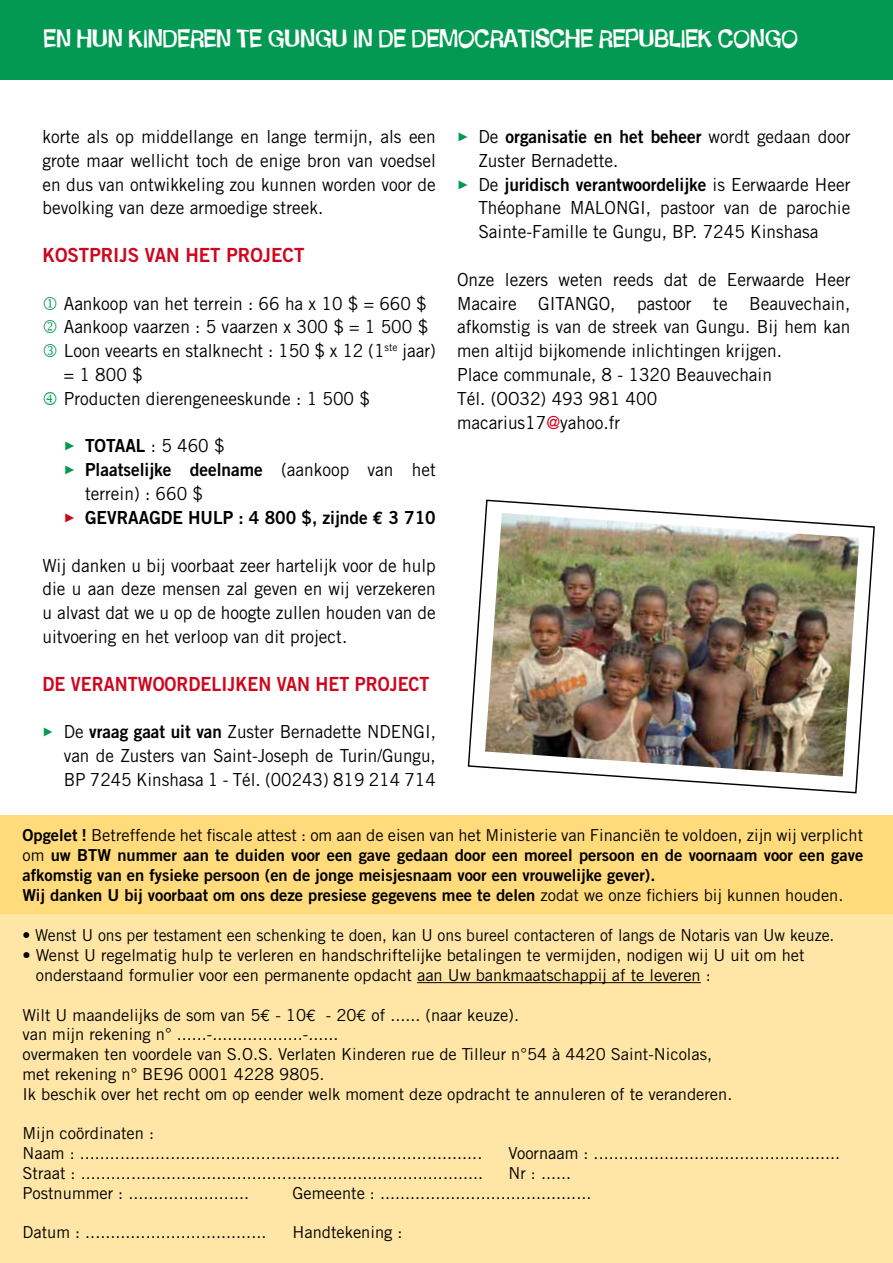
<style>
.page{position:relative;width:893px;height:1263px;background:#fff}
.page>*{position:absolute;margin:0;border:0;box-sizing:border-box;transform-origin:0 0}
.t1{font:24px "Schmelvetica";color:#fff;scale:.93 1}
.t2{font:19.5px "Trade Gothic Bold Two";color:#cd071e;scale:.92 1}
.t3{font:19.5px "Trade Gothic Bold Two";color:#cd071e;scale:.96 1}
.t4{font:18px/23.9px "Trade Gothic";color:#000;scale:.96 1}
.t5{font:18px "Trade Gothic Bold Two";color:#000;scale:.96 1}
.t6{font:18px/23.9px "Trade Gothic";color:#000;text-align:justify;scale:.95 1}
.t7{font:16.5px/19.8px "Trade Gothic";color:#000}
.t8{font:16.5px/19.8px "Trade Gothic Bold Two";color:#000}
.t9{font:16.5px "Trade Gothic";color:#000;scale:.96 1}
.s1{color:#049953}
.s2{font-family:"Trade Gothic"}
.s3{color:#cd071e}
.s4{font-family:"Euro Mono";font-weight:700}
.s5{font-family:"Trade Gothic Bold Two"}
.s6{font-family:"Euro Mono"}
</style>
<div class="page">
<div style="left:0;top:0;width:893px;height:80px;background:#049953"></div>
<svg style="left:467px;top:499px;width:408px;height:295px"></svg>
<img style="left:485px;top:513px;width:374px;height:263px">
<div style="left:0;top:906px;width:893px;height:357px;background:#ffe6a7"></div>
<hr style="left:417px;top:982px;width:284px;height:1px;background:#000">
<div style="left:0;top:815px;width:893px;height:98px;background:#ffdb7b"></div>
<h1 class="t1" style="left:44px;top:22px;width:813px">EN HUN KINDEREN TE GUNGU IN DE DEMOCRATISCHE REPUBLIEK CONGO</h1>
<p class="t4" style="left:43px;top:124px;width:411px;text-align:justify">korte als op middellange en lange termijn, als een grote maar wellicht toch de enige bron van voedsel en dus van ontwikkeling zou kunnen worden voor de bevolking van deze armoedige streek.</p>
<p class="t3" style="left:43px;top:243px;width:274px">KOSTPRIJS VAN HET PROJECT</p>
<p class="t4" style="left:64px;top:291px;width:381px">Aankoop van het terrein : 66 ha x 10 $ = 660 $<br>Aankoop vaarzen : 5 vaarzen x 300 $ = 1 500 $</p>
<p class="t4" style="left:64px;top:339px;width:389px;text-indent:-21px"><span class="s1">●</span> Loon veearts en stalknecht : 150 $ x 12 (1<sup>ste</sup> jaar) = 1 800 $<br>Producten dierengeneeskunde : 1 500 $</p>
<p class="t5" style="left:64px;top:435px;width:169px"><span class="s1">✓</span> TOTAAL <span class="s2">: 5 460 $</span></p>
<p class="t5" style="left:64px;top:459px;width:389px"><span class="s1">✓</span> Plaatselijke deelname <span class="s2">(aankoop van het</span></p>
<p class="t4" style="left:85px;top:481px;width:124px">terrein) : 660 $</p>
<p class="t5" style="left:64px;top:506px;width:389px"><span class="s3">✓</span> GEVRAAGDE HULP : 4 800 $, zijnde <span class="s4">€</span> 3 710</p>
<p class="t4" style="left:43px;top:553px;width:411px;text-align:justify">Wij danken u bij voorbaat zeer hartelijk voor de hulp die u aan deze mensen zal geven en wij verzekeren u alvast dat we u op de hoogte zullen houden van de uitvoering en het verloop van dit project.</p>
<p class="t2" style="left:43px;top:671px;width:422px">DE VERANTWOORDELIJKEN VAN HET PROJECT</p>
<p class="t6" style="left:64px;top:720px;width:393px;text-indent:-21px"><span class="s1">✓</span> De <span class="s5">vraag gaat uit van</span> Zuster Bernadette NDENGI, van de Zusters van Saint-Joseph de Turin/Gungu, BP 7245 Kinshasa 1 - Tél. (00243) 819 214 714</p>
<p class="t5" style="left:457px;top:125px;width:411px"><span class="s1">✓</span> <span class="s2">De</span> organisatie en het beheer <span class="s2">wordt gedaan door</span></p>
<p class="t4" style="left:478px;top:148px;width:147px">Zuster Bernadette.</p>
<p class="t5" style="left:457px;top:173px;width:411px"><span class="s1">✓</span> <span class="s2">De</span> juridisch verantwoordelijke <span class="s2">is Eerwaarde Heer</span></p>
<p class="t4" style="left:478px;top:196px;width:389px">Théophane MALONGI, pastoor van de parochie<br>Sainte-Famille te Gungu, BP. 7245 Kinshasa</p>
<p class="t4" style="left:457px;top:267px;width:411px">Onze lezers weten reeds dat de Eerwaarde Heer Macaire GITANGO, pastoor te Beauvechain, afkomstig is van de streek van Gungu. Bij hem kan men altijd bijkomende inlichtingen krijgen.<br>Place communale, 8 - 1320 Beauvechain<br>Tél. (OO32) 493 981 400<br>macarius17<span class="s3">@</span>yahoo.fr</p>
<p class="t7" style="left:22px;top:825px;width:842px"><span class="s5">Opgelet !</span> Betreffende het fiscale attest : om aan de eisen van het Ministerie van Financiën te voldoen, zijn wij verplicht</p>
<p class="t8" style="left:22px;top:845px;width:842px"><span class="s2">om</span> uw BTW nummer aan te duiden voor een gave gedaan door een moreel persoon en de voornaam voor een gave afkomstig van en fysieke persoon (en de jonge meisjesnaam voor een vrouwelijke gever).<br>Wij danken U bij voorbaat om ons deze presiese gegevens mee te delen <span class="s2">zodat we onze fichiers bij kunnen houden.</span></p>
<p class="t9" style="left:22px;top:925px;width:847px">• Wenst U ons per testament een schenking te doen, kan U ons bureel contacteren of langs de Notaris van Uw keuze.</p>
<p class="t7" style="left:36px;top:945px;width:770px;text-indent:-13px">• Wenst U regelmatig hulp te verleren en handschriftelijke betalingen te vermijden, nodigen wij U uit om het onderstaand formulier voor een permanente opdacht aan Uw bankmaatschappij af te leveren :</p>
<p class="t7" style="left:22px;top:1005px;width:711px">Wilt U maandelijks de som van 5<span class="s6">€</span> - 10<span class="s6">€</span> - 20<span class="s6">€</span> of ...... (naar keuze).<br>van mijn rekening n° ......-..................-......<br>overmaken ten voordele van S.O.S. Verlaten Kinderen rue de Tilleur n°54 à 4420 Saint-Nicolas, met rekening n° BE96 0001 4228 9805.<br>Ik beschik over het recht om op eender welk moment deze opdracht te annuleren of te veranderen.</p>
<p class="t7" style="left:22px;top:1123px;width:461px">Mijn coördinaten :<br>Naam : ................................................................................</p>
<p class="t7" style="left:509px;top:1143px;width:333px">Voornaam : .................................................</p>
<p class="t7" style="left:22px;top:1163px;width:462px">Straat : ................................................................................</p>
<p class="t7" style="left:509px;top:1163px;width:64px">Nr : ......</p>
<p class="t7" style="left:22px;top:1183px;width:228px">Postnummer : ........................</p>
<p class="t7" style="left:293px;top:1183px;width:300px">Gemeente : ..........................................</p>
<p class="t7" style="left:22px;top:1222px;width:245px">Datum : ....................................</p>
<p class="t7" style="left:293px;top:1222px;width:112px">Handtekening :</p>
</div>
